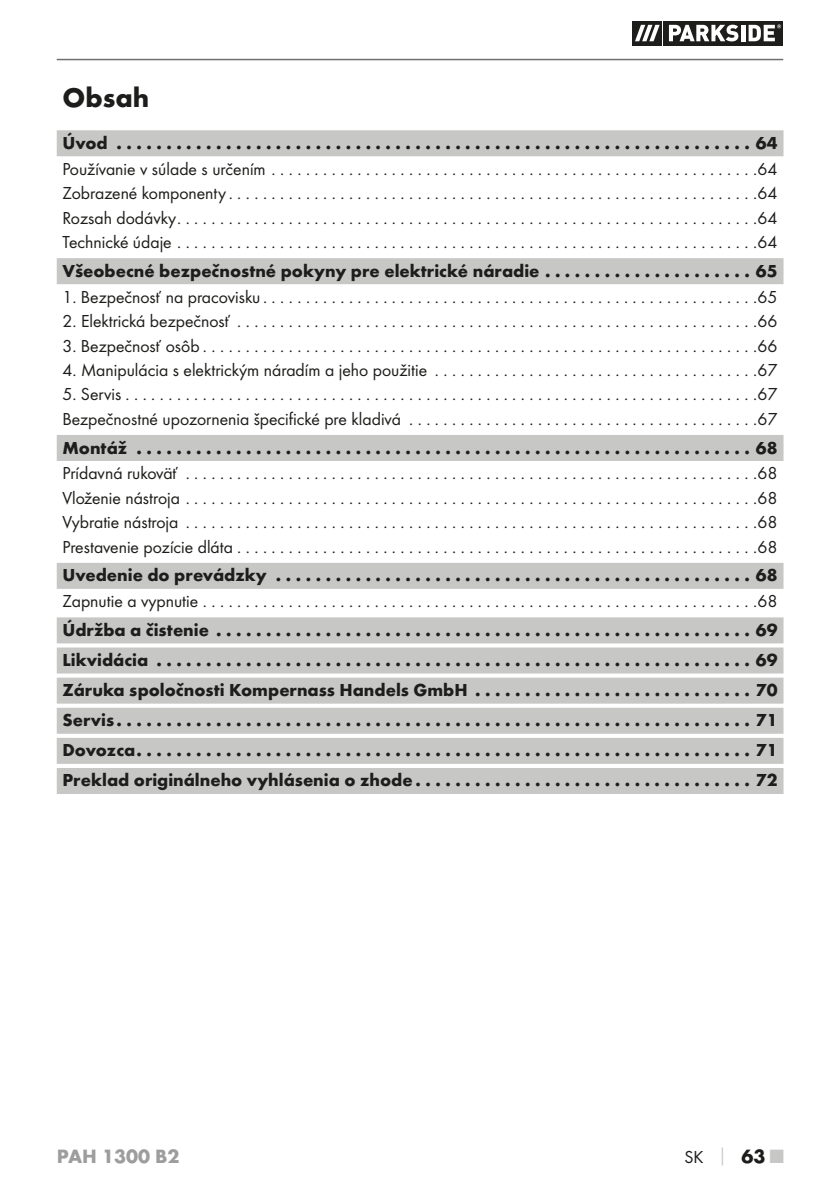
<style>
.page{position:relative;width:840px;height:1191px;background:#fff}
.page>*{position:absolute;margin:0;border:0;box-sizing:border-box;transform-origin:0 0}
.t1{font:700 28px "Futura";color:#1d1d1b}
.t2{font:700 20px "Futura";color:#9d9d9d}
.t3{font:18px/24.4px "Futura Boo";color:#1d1d1b;text-align:justify}
.t4{font:700 18px/30px "Futura";color:#1d1d1b;text-align:justify}
.s1{font-family:"Futura";font-weight:700;color:#c7c7c6}
.s2{font-family:"Futura";font-weight:700;font-size:20px}
.s3{font-family:"Futura";font-weight:700;font-size:20px;color:#c7c7c6}
</style>
<div class="page">
<hr style="left:57px;top:59px;width:725px;height:1px;background:#70706f">
<svg style="left:661px;top:21px;width:1px;height:24px"></svg>
<svg style="left:632px;top:21px;width:29px;height:24px"></svg>
<svg style="left:663px;top:21px;width:119px;height:24px"></svg>
<svg style="left:634px;top:25px;width:25px;height:16px"></svg>
<svg style="left:668px;top:25px;width:70px;height:16px"></svg>
<svg style="left:740px;top:25px;width:4px;height:16px"></svg>
<svg style="left:748px;top:24px;width:32px;height:17px"></svg>
<div style="left:57px;top:130px;width:726px;height:26px;background:#c7c7c6"></div>
<div style="left:57px;top:258px;width:726px;height:26px;background:#c7c7c6"></div>
<div style="left:57px;top:435px;width:726px;height:26px;background:#c7c7c6"></div>
<div style="left:57px;top:563px;width:726px;height:26px;background:#c7c7c6"></div>
<div style="left:57px;top:617px;width:726px;height:26px;background:#c7c7c6"></div>
<div style="left:57px;top:647px;width:726px;height:26px;background:#c7c7c6"></div>
<div style="left:57px;top:677px;width:726px;height:26px;background:#c7c7c6"></div>
<div style="left:57px;top:707px;width:726px;height:26px;background:#c7c7c6"></div>
<div style="left:57px;top:738px;width:726px;height:26px;background:#c7c7c6"></div>
<div style="left:57px;top:768px;width:726px;height:26px;background:#c7c7c6"></div>
<h1 class="t1" style="left:62px;top:86px;width:88px">Obsah</h1>
<p class="t4" style="left:62px;top:129px;width:716px">Úvod ................................................................64</p>
<p class="t3" style="left:62px;top:157px;width:716px">Používanie v súlade s určením .........................................................64<br>Zobrazené komponenty ..............................................................64<br>Rozsah dodávky ....................................................................64<br>Technické údaje ....................................................................64</p>
<p class="t4" style="left:62px;top:257px;width:716px">Všeobecné bezpečnostné pokyny pre elektrické náradie . . . . . . . . . . . . . . . . . . . . . 65</p>
<p class="t3" style="left:62px;top:285px;width:716px">1. Bezpečnosť na pracovisku ..........................................................65</p>
<p class="t3" style="left:62px;top:310px;width:716px">2. Elektrická bezpečnosť .............................................................66</p>
<p class="t3" style="left:62px;top:334px;width:716px">3. Bezpečnosť osôb .................................................................66</p>
<p class="t3" style="left:62px;top:358px;width:716px">4. Manipulácia s elektrickým náradím a jeho použitie . . . . . . . . . . . . . . . . . . . . . . . . . . . . . . . . . . . . . .67</p>
<p class="t3" style="left:62px;top:383px;width:716px">5. Servis ..........................................................................67<br>Bezpečnostné upozornenia špecifické pre kladivá .........................................67</p>
<p class="t4" style="left:62px;top:434px;width:716px">Montáž ..............................................................68</p>
<p class="t3" style="left:62px;top:462px;width:716px">Prídavná rukoväť ...................................................................68<br>Vloženie nástroja ...................................................................68<br>Vybratie nástroja ...................................................................68<br>Prestavenie pozície dláta .............................................................68</p>
<p class="t4" style="left:62px;top:561px;width:716px">Uvedenie do prevádzky ................................................68</p>
<p class="t3" style="left:62px;top:590px;width:716px">Zapnutie a vypnutie .................................................................68</p>
<p class="t4" style="left:62px;top:616px;width:716px">Údržba a čistenie ......................................................69<br>Likvidácia ............................................................69<br>Záruka spoločnosti Kompernass Handels GmbH . . . . . . . . . . . . . . . . . . . . . . . . . . . . 70<br>Servis ................................................................71<br>Dovozca ..............................................................71<br>Preklad originálneho vyhlásenia o zhode ..................................72</p>
<p class="t2" style="left:57px;top:1147px;width:124px">PAH 1300 B2</p>
<p class="t3" style="left:684px;top:1145px;width:100px">SK <span class="s1">│</span> <span class="s2">63</span> <span class="s3">■</span></p>
</div>
